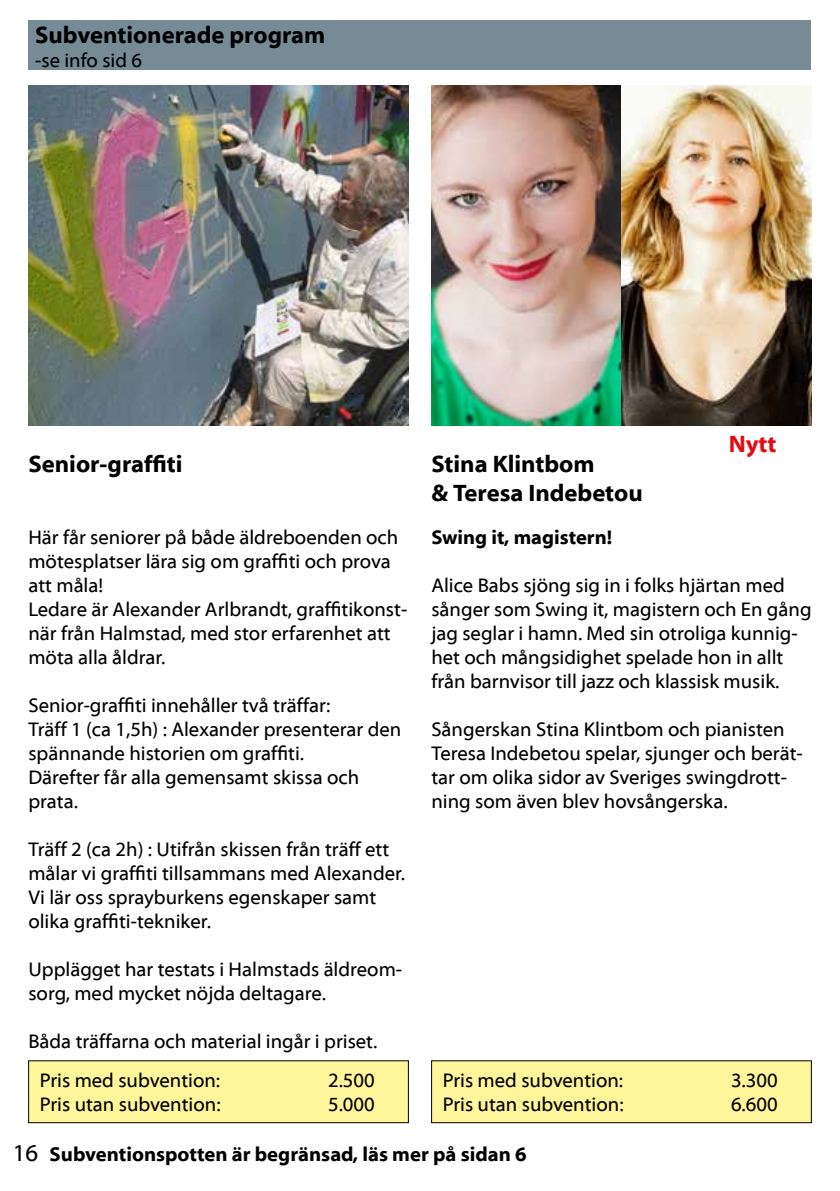
<style>
.page{position:relative;width:840px;height:1191px;background:#fff}
.page>*{position:absolute;margin:0;border:0;box-sizing:border-box;transform-origin:0 0}
.t1{font:700 24px/28.8px "Myriad Web Pro";color:#000}
.t2{font:700 24px "Myriad Web Pro";color:#e30b13}
.t3{font:700 20.2px "Myriad Web Pro";color:#000}
.t4{font:20px/24px "Myriad Web Pro";color:#000}
.t5{font:700 20px "Myriad Web Pro";color:#000}
.s1{font-weight:400;font-size:24px}
</style>
<div class="page">
<div style="left:29px;top:20px;width:781px;height:49px;background:#778b96"></div>
<div style="left:35px;top:25px;width:335px;height:45px;background:#778b96"></div>
<div style="left:431px;top:1060px;width:379px;height:62px;background:#fff69b"></div>
<div style="left:431px;top:1060px;width:380px;height:63px;border:1px solid #000"></div>
<img style="left:431px;top:85px;width:380px;height:340px">
<div style="left:29px;top:1060px;width:379px;height:62px;background:#fff69b"></div>
<div style="left:28px;top:1060px;width:380px;height:63px;border:1px solid #000"></div>
<img style="left:28px;top:85px;width:380px;height:340px">
<p class="t1" style="left:35px;top:21px;width:291px">Subventionerade program</p>
<p class="t4" style="left:35px;top:49px;width:108px">-se info sid 6</p>
<p class="t1" style="left:28px;top:450px;width:156px">Senior-graffiti</p>
<p class="t4" style="left:28px;top:526px;width:380px">Här får seniorer på både äldreboenden och mötesplatser lära sig om graffiti och prova att måla!<br>Ledare är Alexander Arlbrandt, graffitikonst&shy;när från Halmstad, med stor erfarenhet att möta alla åldrar.</p>
<p class="t4" style="left:28px;top:694px;width:374px">Senior-graffiti innehåller två träffar:<br>Träff 1 (ca 1,5h) : Alexander presenterar den spännande historien om graffiti.<br>Därefter får alla gemensamt skissa och prata.</p>
<p class="t4" style="left:28px;top:838px;width:378px">Träff 2 (ca 2h) : Utifrån skissen från träff ett målar vi graffiti tillsammans med Alexander.<br>Vi lär oss sprayburkens egenskaper samt olika graffiti-tekniker.</p>
<p class="t4" style="left:28px;top:958px;width:375px">Upplägget har testats i Halmstads äldreom&shy;sorg, med mycket nöjda deltagare.</p>
<p class="t4" style="left:40px;top:1022px;width:339px;line-height:39px;text-indent:-11px">Båda träffarna och material ingår i priset.<br>Pris med subvention:</p>
<p class="t4" style="left:328px;top:1068px;width:48px">2.500</p>
<p class="t4" style="left:40px;top:1092px;width:182px">Pris utan subvention:</p>
<p class="t4" style="left:328px;top:1092px;width:48px">5.000</p>
<p class="t2" style="left:728px;top:431px;width:49px">Nytt</p>
<p class="t1" style="left:431px;top:450px;width:213px">Stina Klintbom<br>&amp; Teresa Indebetou</p>
<p class="t5" style="left:431px;top:526px;width:182px">Swing it, magistern!</p>
<p class="t4" style="left:431px;top:574px;width:381px">Alice Babs sjöng sig in i folks hjärtan med sånger som Swing it, magistern och En gång jag seglar i hamn. Med sin otroliga kunnig&shy;het och mångsidighet spelade hon in allt från barnvisor till jazz och klassisk musik.</p>
<p class="t4" style="left:431px;top:718px;width:372px">Sångerskan Stina Klintbom och pianisten Teresa Indebetou spelar, sjunger och berät&shy;tar om olika sidor av Sveriges swingdrott&shy;ning som även blev hovsångerska.</p>
<p class="t4" style="left:442px;top:1068px;width:182px">Pris med subvention:</p>
<p class="t4" style="left:730px;top:1068px;width:48px">3.300</p>
<p class="t4" style="left:442px;top:1092px;width:182px">Pris utan subvention:</p>
<p class="t4" style="left:730px;top:1092px;width:48px">6.600</p>
<p class="t3" style="left:13px;top:1143px;width:515px"><span class="s1">16</span> Subventionspotten är begränsad, läs mer på sidan 6</p>
</div>
